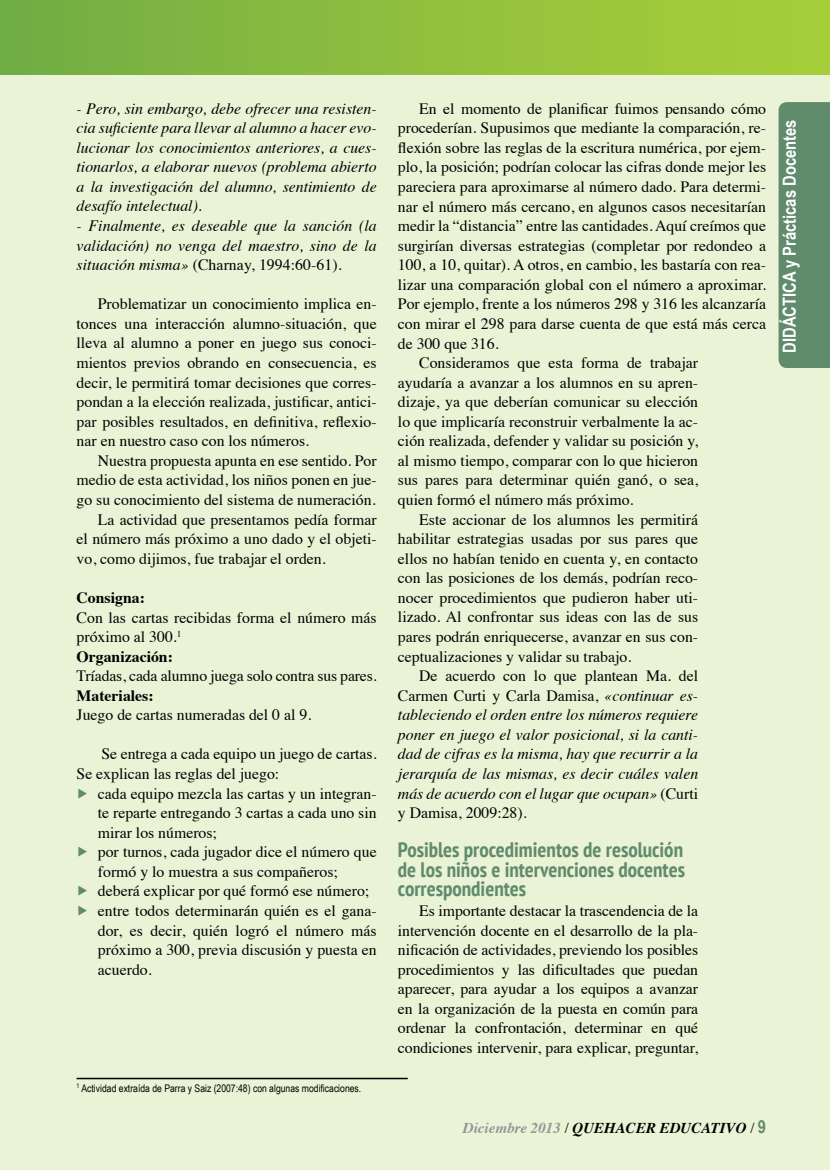
<style>
.page{position:relative;width:830px;height:1170px;background:#fff}
.page>*{position:absolute;margin:0;border:0;box-sizing:border-box;transform-origin:0 0}
.t1{font:700 condensed 21px/19.5px "PT Sans";color:#608b6c;text-align:justify}
.t2{font:700 18px "Arial Narrow";color:#fff}
.t3{font:15.75px/19.5px "Times";color:#000;text-align:justify}
.t4{font:italic 15.75px/19.5px "Times";color:#000;text-align:justify}
.t5{font:700 15.75px "Times";color:#000}
.t6{font:italic 700 15px "Times";color:#000}
.t7{font:10.5px "Arial Narrow";color:#000}
.s1{font-style:normal}
.s2{font-weight:700}
.s3{color:#608b6c}
.s4{color:#939598}
.s5{font-weight:400;font-style:normal}
.s6{font-family:"Arial Narrow";font-style:normal;font-size:18px;color:#608b6c}
</style>
<div class="page">
<div style="left:0;top:0;width:829px;height:1169px;background:#eaf3d5"></div>
<div style="left:0;top:0;width:829px;height:74px;background:linear-gradient(to right,#72ad44,#aacf39)"></div>
<hr style="left:77px;top:1077px;width:330px;height:2px;background:#000">
<div style="left:778px;top:102px;width:51px;height:266px;background:#608b6c"></div>
<p class="t4" style="left:77px;top:98px;width:301px">- Pero, sin embargo, debe ofrecer una resisten&shy;cia suficiente para llevar al alumno a hacer evo&shy;lucionar los conocimientos anteriores, a cues&shy;tionarlos, a elaborar nuevos (problema abierto a la investigación del alumno, sentimiento de desafío intelectual).</p>
<p class="t4" style="left:77px;top:215px;width:301px">- Finalmente, es deseable que la sanción (la validación) no venga del maestro, sino de la situación misma» <span class="s1">(Charnay, 1994:60-61).</span></p>
<p class="t3" style="left:77px;top:293px;width:301px;text-indent:21px">Problematizar un conocimiento implica en&shy;tonces una interacción alumno-situación, que lleva al alumno a poner en juego sus conoci&shy;mientos previos obrando en consecuencia, es decir, le permitirá tomar decisiones que corres&shy;pondan a la elección realizada, justificar, antici&shy;par posibles resultados, en definitiva, reflexio&shy;nar en nuestro caso con los números.</p>
<p class="t3" style="left:98px;top:449px;width:280px">Nuestra propuesta apunta en ese sentido. Por</p>
<p class="t3" style="left:77px;top:469px;width:301px">medio de esta actividad, los niños ponen en jue-</p>
<p class="t3" style="left:77px;top:488px;width:300px">go su conocimiento del sistema de numeración.</p>
<p class="t3" style="left:98px;top:508px;width:280px">La actividad que presentamos pedía formar</p>
<p class="t3" style="left:77px;top:527px;width:301px">el número más próximo a uno dado y el objeti-</p>
<p class="t3" style="left:77px;top:547px;width:250px">vo, como dijimos, fue trabajar el orden.</p>
<p class="t5" style="left:77px;top:582px;width:70px">Consigna:</p>
<p class="t3" style="left:77px;top:606px;width:301px;text-align:left">Con las cartas recibidas forma el número más próximo al 300.<sup>1<br></sup><span class="s2">Organización:</span></p>
<p class="t3" style="left:77px;top:664px;width:301px">Tríadas, cada alumno juega solo contra sus pares.</p>
<p class="t5" style="left:77px;top:680px;width:78px">Materiales:</p>
<p class="t3" style="left:77px;top:703px;width:236px">Juego de cartas numeradas del 0 al 9.</p>
<p class="t3" style="left:101px;top:743px;width:277px">Se entrega a cada equipo un juego de cartas.</p>
<p class="t3" style="left:77px;top:762px;width:204px">Se explican las reglas del juego:</p>
<p class="t3" style="left:77px;top:782px;width:301px"><span class="s3">▶</span> cada equipo mezcla las cartas y un integran-</p>
<p class="t3" style="left:98px;top:801px;width:280px">te reparte entregando 3 cartas a cada uno sin</p>
<p class="t3" style="left:98px;top:821px;width:120px">mirar los números;</p>
<p class="t3" style="left:77px;top:840px;width:301px"><span class="s3">▶</span> por turnos, cada jugador dice el número que</p>
<p class="t3" style="left:98px;top:860px;width:241px">formó y lo muestra a sus compañeros;</p>
<p class="t3" style="left:77px;top:880px;width:294px"><span class="s3">▶</span> deberá explicar por qué formó ese número;</p>
<p class="t3" style="left:77px;top:899px;width:301px"><span class="s3">▶</span> entre todos determinarán quién es el gana-</p>
<p class="t3" style="left:98px;top:919px;width:280px">dor, es decir, quién logró el número más</p>
<p class="t3" style="left:98px;top:938px;width:280px">próximo a 300, previa discusión y puesta en</p>
<p class="t3" style="left:98px;top:958px;width:55px">acuerdo.</p>
<p class="t7" style="left:77px;top:1080px;width:286px"><sup>1</sup> Actividad extraída de Parra y Saiz (2007:48) con algunas modificaciones.</p>
<p class="t3" style="left:398px;top:97px;width:369px;text-indent:21px">En el momento de planificar fuimos pensando cómo procederían. Supusimos que mediante la comparación, re&shy;flexión sobre las reglas de la escritura numérica, por ejem&shy;plo, la posición; podrían colocar las cifras donde mejor les pareciera para aproximarse al número dado. Para determi&shy;nar el número más cercano, en algunos casos necesitarían medir la “distancia” entre las cantidades. Aquí creímos que surgirían diversas estrategias (completar por redondeo a 100, a 10, quitar). A otros, en cambio, les bastaría con rea&shy;lizar una comparación global con el número a aproximar.<br>Por ejemplo, frente a los números 298 y 316 les alcanzaría con mirar el 298 para darse cuenta de que está más cerca de 300 que 316.</p>
<p class="t3" style="left:398px;top:351px;width:301px;text-indent:21px">Consideramos que esta forma de trabajar ayudaría a avanzar a los alumnos en su apren&shy;dizaje, ya que deberían comunicar su elección lo que implicaría reconstruir verbalmente la ac&shy;ción realizada, defender y validar su posición y, al mismo tiempo, comparar con lo que hicieron sus pares para determinar quién ganó, o sea, quien formó el número más próximo.</p>
<p class="t3" style="left:398px;top:508px;width:301px;text-indent:21px">Este accionar de los alumnos les permitirá habilitar estrategias usadas por sus pares que ellos no habían tenido en cuenta y, en contacto con las posiciones de los demás, podrían reco&shy;nocer procedimientos que pudieron haber uti&shy;lizado. Al confrontar sus ideas con las de sus pares podrán enriquecerse, avanzar en sus con&shy;ceptualizaciones y validar su trabajo.</p>
<p class="t4" style="left:398px;top:665px;width:301px;text-indent:21px"><span class="s1">De acuerdo con lo que plantean Ma. del Carmen Curti y Carla Damisa,</span> «continuar es&shy;tableciendo el orden entre los números requiere poner en juego el valor posicional, si la canti&shy;dad de cifras es la misma, hay que recurrir a la jerarquía de las mismas, es decir cuáles valen más de acuerdo con el lugar que ocupan» <span class="s1">(Curti y Damisa, 2009:28).</span></p>
<h1 class="t1" style="left:398px;top:839px;width:288px">Posibles procedimientos de resolución de los niños e intervenciones docentes correspondientes</h1>
<p class="t3" style="left:398px;top:899px;width:301px;text-indent:21px">Es importante destacar la trascendencia de la intervención docente en el desarrollo de la pla&shy;nificación de actividades, previendo los posibles procedimientos y las dificultades que puedan aparecer, para ayudar a los equipos a avanzar en la organización de la puesta en común para ordenar la confrontación, determinar en qué condiciones intervenir, para explicar, preguntar,</p>
<p class="t2" style="left:775px;top:353px;width:235px;rotate:-90deg">DIDÁCTICA y Prácticas Docentes</p>
<p class="t6" style="left:462px;top:1113px;width:304px"><span class="s4">Diciembre 2013</span> <span class="s5">/</span> QUEHACER EDUCATIVO <span class="s5">/</span> <span class="s6">9</span></p>
</div>
